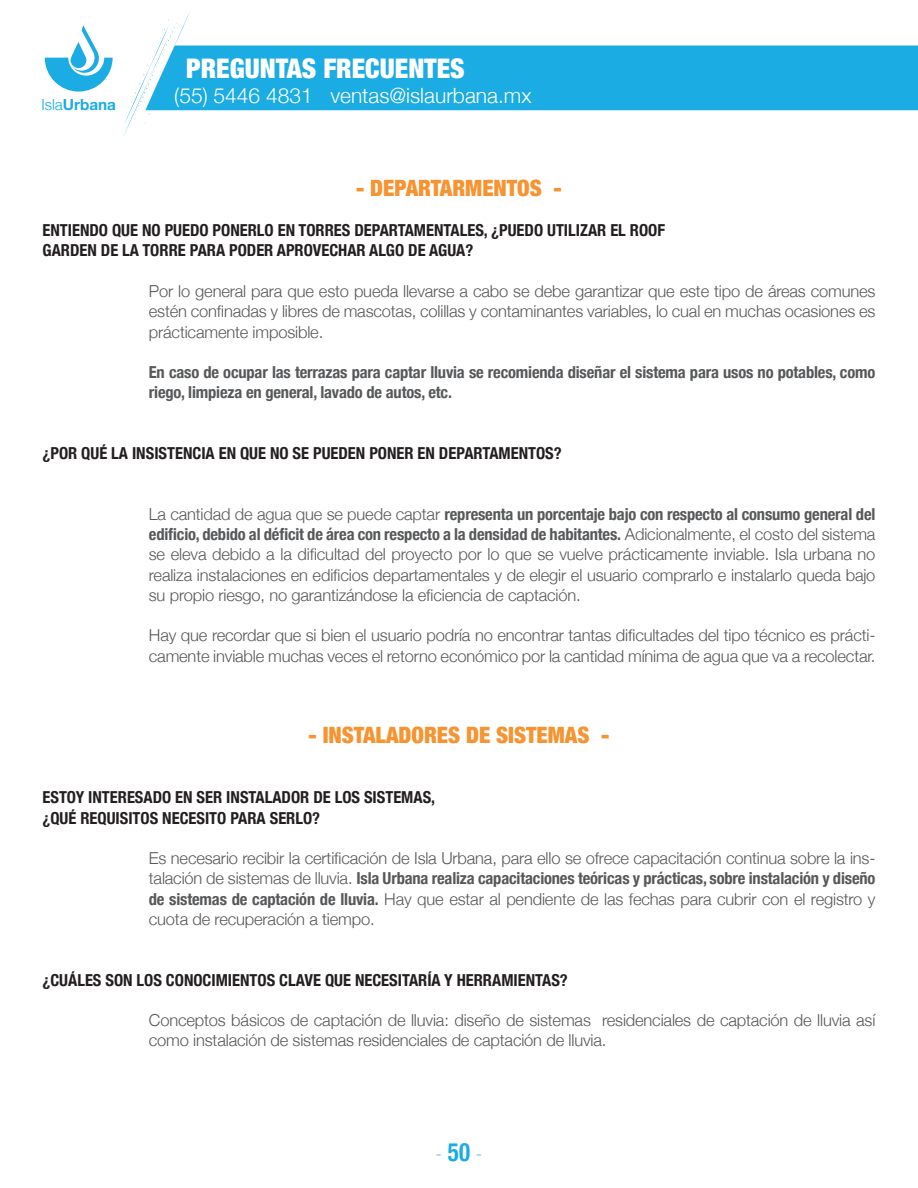
<style>
.page{position:relative;width:918px;height:1188px;background:#fff}
.page>*{position:absolute;margin:0;border:0;box-sizing:border-box;transform-origin:0 0}
.t1{font:900 condensed 27px "Helvetica Neue";color:#fff}
.t2{font:900 condensed 22.5px "Helvetica Neue";color:#f79330}
.t3{font:100 22.5px "Helvetica Neue";color:#1bace3;scale:.9 1}
.t4{font:300 21px "Helvetica Neue";color:#fff}
.t5{font:300 16.5px/20.2px "Helvetica Neue";letter-spacing:-.01em;color:#57585a;text-align:justify}
.t6{font:700 condensed 16.5px/20.2px "Helvetica Neue";color:#231f20}
.t7{font:700 condensed 16.5px/20.2px "Helvetica Neue";letter-spacing:-.01em;color:#57585a}
.t8{font:700 15.3px "Helvetica Neue";color:#1bace3}
.s1{font-weight:300}
.s2{font-weight:700;font-stretch:condensed}
.s3{font-weight:700;font-stretch:condensed;font-size:25.5px}
</style>
<div class="page">
<div style="left:190px;top:46px;width:728px;height:64px;background:#1bace3"></div>
<svg style="left:45px;top:25px;width:68px;height:67px"></svg>
<svg style="left:123px;top:12px;width:67px;height:125px"></svg>
<p class="t8" style="left:41px;top:93px;width:76px"><span class="s1">Isla</span>Urbana</p>
<p class="t1" style="left:186px;top:46px;width:280px">PREGUNTAS FRECUENTES</p>
<p class="t4" style="left:174px;top:78px;width:359px">(55) 5446 4831 ventas@islaurbana.mx</p>
<p class="t2" style="left:356px;top:169px;width:207px">- DEPARTARMENTOS -</p>
<p class="t6" style="left:43px;top:219px;width:624px">ENTIENDO QUE NO PUEDO PONERLO EN TORRES DEPARTAMENTALES, ¿PUEDO UTILIZAR EL ROOF<br>GARDEN DE LA TORRE PARA PODER APROVECHAR ALGO DE AGUA?</p>
<p class="t5" style="left:149px;top:280px;width:728px">Por lo general para que esto pueda llevarse a cabo se debe garantizar que este tipo de áreas comunes estén confinadas y libres de mascotas, colillas y contaminantes variables, lo cual en muchas ocasiones es prácticamente imposible.</p>
<p class="t7" style="left:149px;top:361px;width:728px">En caso de ocupar las terrazas para captar lluvia se recomienda diseñar el sistema para usos no potables, como riego, limpieza en general, lavado de autos, etc.</p>
<p class="t6" style="left:43px;top:442px;width:521px">¿POR QUÉ LA INSISTENCIA EN QUE NO SE PUEDEN PONER EN DEPARTAMENTOS?</p>
<p class="t5" style="left:149px;top:503px;width:728px">La cantidad de agua que se puede captar <span class="s2">representa un porcentaje bajo con respecto al consumo general del edificio, debido al déficit de área con respecto a la densidad de habitantes.</span> Adicionalmente, el costo del sistema se eleva debido a la dificultad del proyecto por lo que se vuelve prácticamente inviable. Isla urbana no realiza instalaciones en edificios departamentales y de elegir el usuario comprarlo e instalarlo queda bajo su propio riesgo, no garantizándose la eficiencia de captación.</p>
<p class="t5" style="left:149px;top:624px;width:728px">Hay que recordar que si bien el usuario podría no encontrar tantas dificultades del tipo técnico es prácti&shy;camente inviable muchas veces el retorno económico por la cantidad mínima de agua que va a recolectar.</p>
<p class="t2" style="left:309px;top:716px;width:302px">- INSTALADORES DE SISTEMAS -</p>
<p class="t6" style="left:43px;top:786px;width:394px">ESTOY INTERESADO EN SER INSTALADOR DE LOS SISTEMAS, ¿QUÉ REQUISITOS NECESITO PARA SERLO?</p>
<p class="t5" style="left:149px;top:847px;width:728px">Es necesario recibir la certificación de Isla Urbana, para ello se ofrece capacitación continua sobre la ins&shy;talación de sistemas de lluvia. <span class="s2">Isla Urbana realiza capacitaciones teóricas y prácticas, sobre instalación y diseño de sistemas de captación de lluvia.</span> Hay que estar al pendiente de las fechas para cubrir con el registro y cuota de recuperación a tiempo.</p>
<p class="t6" style="left:43px;top:968px;width:527px">¿CUÁLES SON LOS CONOCIMIENTOS CLAVE QUE NECESITARÍA Y HERRAMIENTAS?</p>
<p class="t5" style="left:149px;top:1009px;width:728px">Conceptos básicos de captación de lluvia: diseño de sistemas residenciales de captación de lluvia así como instalación de sistemas residenciales de captación de lluvia.</p>
<h2 class="t3" style="left:435px;top:1136px;width:54px">-<span class="s3">50</span>-</h2>
</div>
